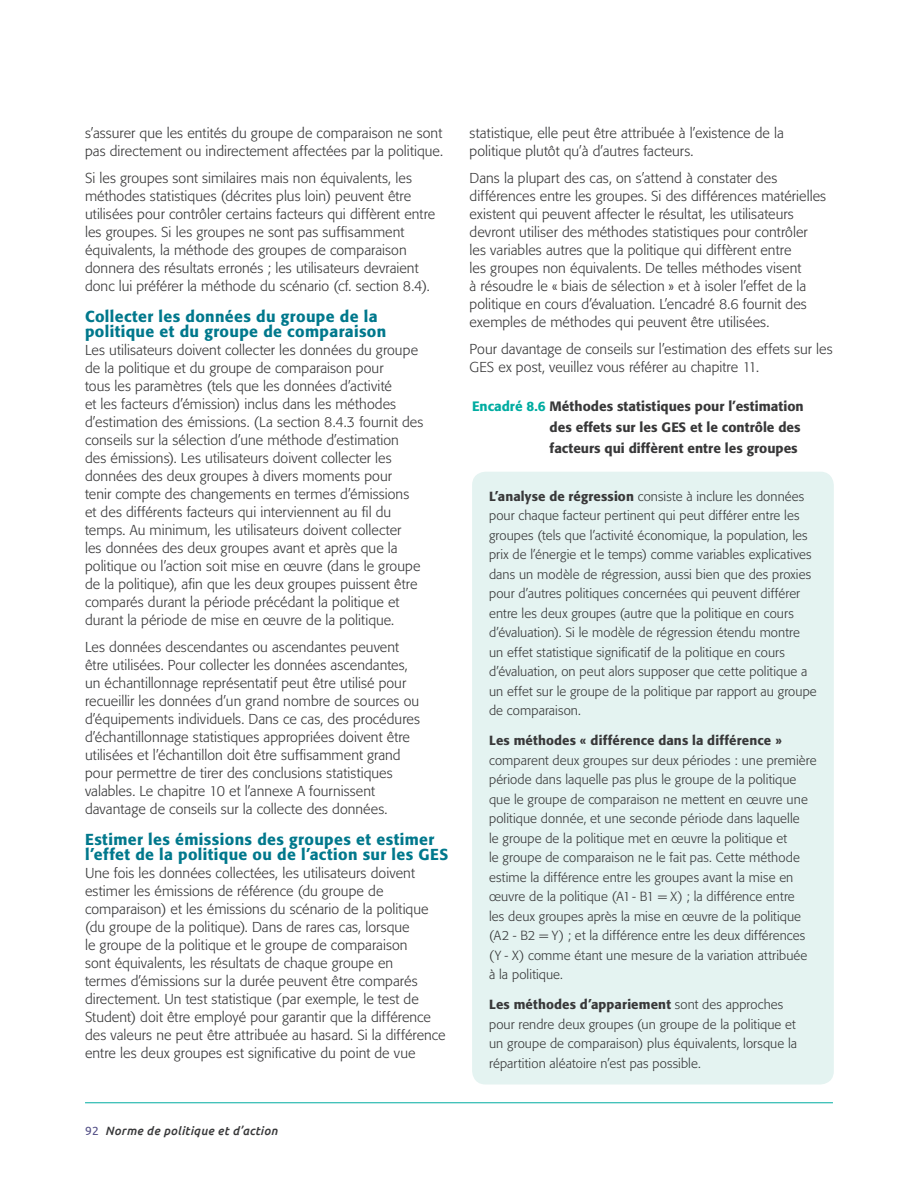
<style>
.page{position:relative;width:918px;height:1188px;background:#fff}
.page>*{position:absolute;margin:0;border:0;box-sizing:border-box;transform-origin:0 0}
.t1{font:500 15.75px/15px "Formata BQ";letter-spacing:.03em;color:#00788c}
.t2{font:300 14.25px/18px "Formata BQ";letter-spacing:.005em;color:#383839}
.t3{font:500 13.5px/21px "Formata BQ";color:#383839}
.t4{font:300 13.2px/19.5px "Formata BQ";letter-spacing:.005em;color:#383839}
.t5{font:500 13.2px "Formata BQ";letter-spacing:.015em;color:#383839}
.t6{font:italic 500 12px "Ubuntu";letter-spacing:.025em;color:#383839}
.s1{font-weight:400;font-style:normal;color:#524e86}
.s2{color:#00aca1}
.s3{font-weight:500}
</style>
<div class="page">
<hr style="left:85px;top:1103px;width:748px;height:1px;background:#00aca1">
<div style="left:472px;top:472px;width:362px;height:613px;background:#e4f3f1;border-radius:14px"></div>
<p class="t2" style="left:85px;top:124px;width:359px">s’assurer que les entités du groupe de comparaison ne sont pas directement ou indirectement affectées par la politique.</p>
<p class="t2" style="left:85px;top:169px;width:352px">Si les groupes sont similaires mais non équivalents, les méthodes statistiques (décrites plus loin) peuvent être utilisées pour contrôler certains facteurs qui diffèrent entre les groupes. Si les groupes ne sont pas suffisamment équivalents, la méthode des groupes de comparaison donnera des résultats erronés ; les utilisateurs devraient donc lui préférer la méthode du scénario (cf. section 8.4).</p>
<p class="t1" style="left:85px;top:309px;width:303px">Collecter les données du groupe de la politique et du groupe de comparaison</p>
<p class="t2" style="left:85px;top:341px;width:340px">Les utilisateurs doivent collecter les données du groupe de la politique et du groupe de comparaison pour<br>tous les paramètres (tels que les données d’activité<br>et les facteurs d’émission) inclus dans les méthodes d’estimation des émissions. (La section 8.4.3 fournit des conseils sur la sélection d’une méthode d’estimation des émissions). Les utilisateurs doivent collecter les données des deux groupes à divers moments pour<br>tenir compte des changements en termes d’émissions et des différents facteurs qui interviennent au fil du temps. Au minimum, les utilisateurs doivent collecter<br>les données des deux groupes avant et après que la politique ou l’action soit mise en œuvre (dans le groupe de la politique), afin que les deux groupes puissent être comparés durant la période précédant la politique et durant la période de mise en œuvre de la politique.</p>
<p class="t2" style="left:85px;top:638px;width:337px">Les données descendantes ou ascendantes peuvent être utilisées. Pour collecter les données ascendantes, un échantillonnage représentatif peut être utilisé pour recueillir les données d’un grand nombre de sources ou d’équipements individuels. Dans ce cas, des procédures d’échantillonnage statistiques appropriées doivent être utilisées et l’échantillon doit être suffisamment grand pour permettre de tirer des conclusions statistiques valables. Le chapitre 10 et l’annexe A fournissent davantage de conseils sur la collecte des données.</p>
<p class="t1" style="left:85px;top:832px;width:355px">Estimer les émissions des groupes et estimer l’effet de la politique ou de l’action sur les GES</p>
<p class="t2" style="left:85px;top:864px;width:362px">Une fois les données collectées, les utilisateurs doivent estimer les émissions de référence (du groupe de comparaison) et les émissions du scénario de la politique (du groupe de la politique). Dans de rares cas, lorsque<br>le groupe de la politique et le groupe de comparaison<br>sont équivalents, les résultats de chaque groupe en<br>termes d’émissions sur la durée peuvent être comparés directement. Un test statistique (par exemple, le test de Student) doit être employé pour garantir que la différence des valeurs ne peut être attribuée au hasard. Si la différence entre les deux groupes est significative du point de vue</p>
<p class="t6" style="left:85px;top:1123px;width:194px"><span class="s1">92</span> Norme de politique et d’action</p>
<p class="t2" style="left:470px;top:124px;width:316px">statistique, elle peut être attribuée à l’existence de la politique plutôt qu’à d’autres facteurs.</p>
<p class="t2" style="left:470px;top:169px;width:358px">Dans la plupart des cas, on s’attend à constater des différences entre les groupes. Si des différences matérielles existent qui peuvent affecter le résultat, les utilisateurs devront utiliser des méthodes statistiques pour contrôler les variables autres que la politique qui diffèrent entre<br>les groupes non équivalents. De telles méthodes visent<br>à résoudre le « biais de sélection » et à isoler l’effet de la politique en cours d’évaluation. L’encadré 8.6 fournit des exemples de méthodes qui peuvent être utilisées.</p>
<p class="t2" style="left:470px;top:340px;width:365px">Pour davantage de conseils sur l’estimation des effets sur les<br>GES ex post, veuillez vous référer au chapitre 11.</p>
<p class="t3" style="left:550px;top:395px;width:256px;text-indent:-78px"><span class="s2">Encadré 8.6</span> Méthodes statistiques pour l’estimation des effets sur les GES et le contrôle des facteurs qui diffèrent entre les groupes</p>
<p class="t4" style="left:489px;top:486px;width:329px"><span class="s3">L’analyse de régression</span> consiste à inclure les données pour chaque facteur pertinent qui peut différer entre les groupes (tels que l’activité économique, la population, les prix de l’énergie et le temps) comme variables explicatives dans un modèle de régression, aussi bien que des proxies pour d’autres politiques concernées qui peuvent différer entre les deux groupes (autre que la politique en cours d’évaluation). Si le modèle de régression étendu montre un effet statistique significatif de la politique en cours d’évaluation, on peut alors supposer que cette politique a un effet sur le groupe de la politique par rapport au groupe de comparaison.</p>
<p class="t5" style="left:489px;top:732px;width:294px">Les méthodes « différence dans la différence »</p>
<p class="t4" style="left:489px;top:750px;width:329px">comparent deux groupes sur deux périodes : une première période dans laquelle pas plus le groupe de la politique que le groupe de comparaison ne mettent en œuvre une politique donnée, et une seconde période dans laquelle<br>le groupe de la politique met en œuvre la politique et<br>le groupe de comparaison ne le fait pas. Cette méthode estime la différence entre les groupes avant la mise en œuvre de la politique (A1- B1 = X) ; la différence entre<br>les deux groupes après la mise en œuvre de la politique (A2 - B2 = Y) ; et la différence entre les deux différences (Y - X) comme étant une mesure de la variation attribuée à la politique.</p>
<p class="t4" style="left:489px;top:995px;width:310px"><span class="s3">Les méthodes d’appariement</span> sont des approches pour rendre deux groupes (un groupe de la politique et un groupe de comparaison) plus équivalents, lorsque la répartition aléatoire n’est pas possible.</p>
</div>
